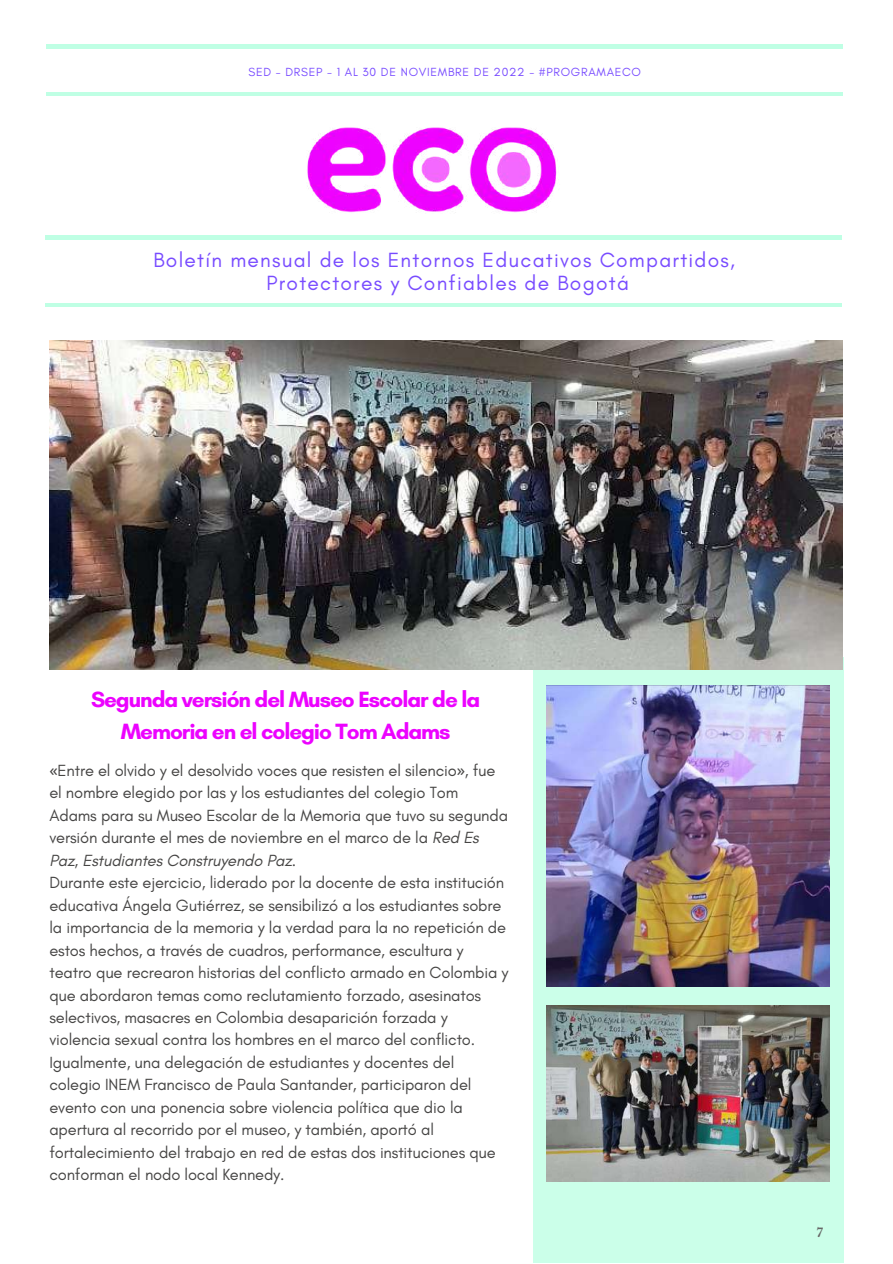
<style>
.page{position:relative;width:893px;height:1264px;background:#fff}
.page>*{position:absolute;margin:0;border:0;box-sizing:border-box;transform-origin:0 0}
.t1{font:700 22.5px/31.5px "Glacial Indifference";letter-spacing:-.045em;color:#ec03ff;text-align:center}
.t2{font:21px/23.5px "Glacial Indifference";letter-spacing:.06em;color:#784bff;text-align:center}
.t3{font:16.5px/22.5px "Glacial Indifference";letter-spacing:-.01em;color:#464544}
.t4{font:12px "Glacial Indifference";letter-spacing:.06em;color:#784bff}
.t5{font:700 12px "Libre Baskerville";color:#666}
.s1{font-family:"Noto Sans"}
.s2{font-style:italic}
</style>
<div class="page">
<hr style="left:47px;top:92px;width:795px;height:4px;background:#bfffe4">
<hr style="left:47px;top:45px;width:795px;height:3px;background:#7fffc9">
<div style="left:532px;top:657px;width:311px;height:605px;background:#cbffe9"></div>
<img style="left:547px;top:1005px;width:282px;height:176px">
<img style="left:49px;top:340px;width:793px;height:330px">
<img style="left:547px;top:686px;width:282px;height:300px">
<img style="left:307px;top:127px;width:250px;height:86px">
<hr style="left:45px;top:236px;width:796px;height:3px;background:#7fffc9">
<hr style="left:45px;top:303px;width:796px;height:4px;background:#bfffe4">
<p class="t4" style="left:248px;top:65px;width:394px">SED - DRSEP - 1 AL 30 DE NOVIEMBRE DE 2022 - #PROGRAMAECO</p>
<p class="t2" style="left:153px;top:248px;width:583px">Boletín mensual de los Entornos Educativos Compartidos,<br>Protectores y Confiables de Bogotá</p>
<h1 class="t1" style="left:91px;top:683px;width:390px">Segunda versión del Museo Escolar de la<br>Memoria en el colegio Tom Adams</h1>
<p class="t3" style="left:49px;top:758px;width:460px"><span class="s1">«</span>Entre el olvido y el desolvido voces que resisten el silencio<span class="s1">»</span>, fue el nombre elegido por las y los estudiantes del colegio Tom Adams para su Museo Escolar de la Memoria que tuvo su segunda versión durante el mes de noviembre en el marco de la <span class="s2">Red Es Paz, Estudiantes Construyendo Paz</span>.<br>Durante este ejercicio, liderado por la docente de esta institución educativa Ángela Gutiérrez, se sensibilizó a los estudiantes sobre la importancia de la memoria y la verdad para la no repetición de estos hechos, a través de cuadros, performance, escultura y teatro que recrearon historias del conflicto armado en Colombia y que abordaron temas como reclutamiento forzado, asesinatos selectivos, masacres en Colombia desaparición forzada y violencia sexual contra los hombres en el marco del conflicto.<br>Igualmente, una delegación de estudiantes y docentes del colegio INEM Francisco de Paula Santander, participaron del evento con una ponencia sobre violencia política que dio la apertura al recorrido por el museo, y también, aportó al fortalecimiento del trabajo en red de estas dos instituciones que conforman el nodo local Kennedy.</p>
<p class="t5" style="left:816px;top:1225px;width:8px">7</p>
</div>
